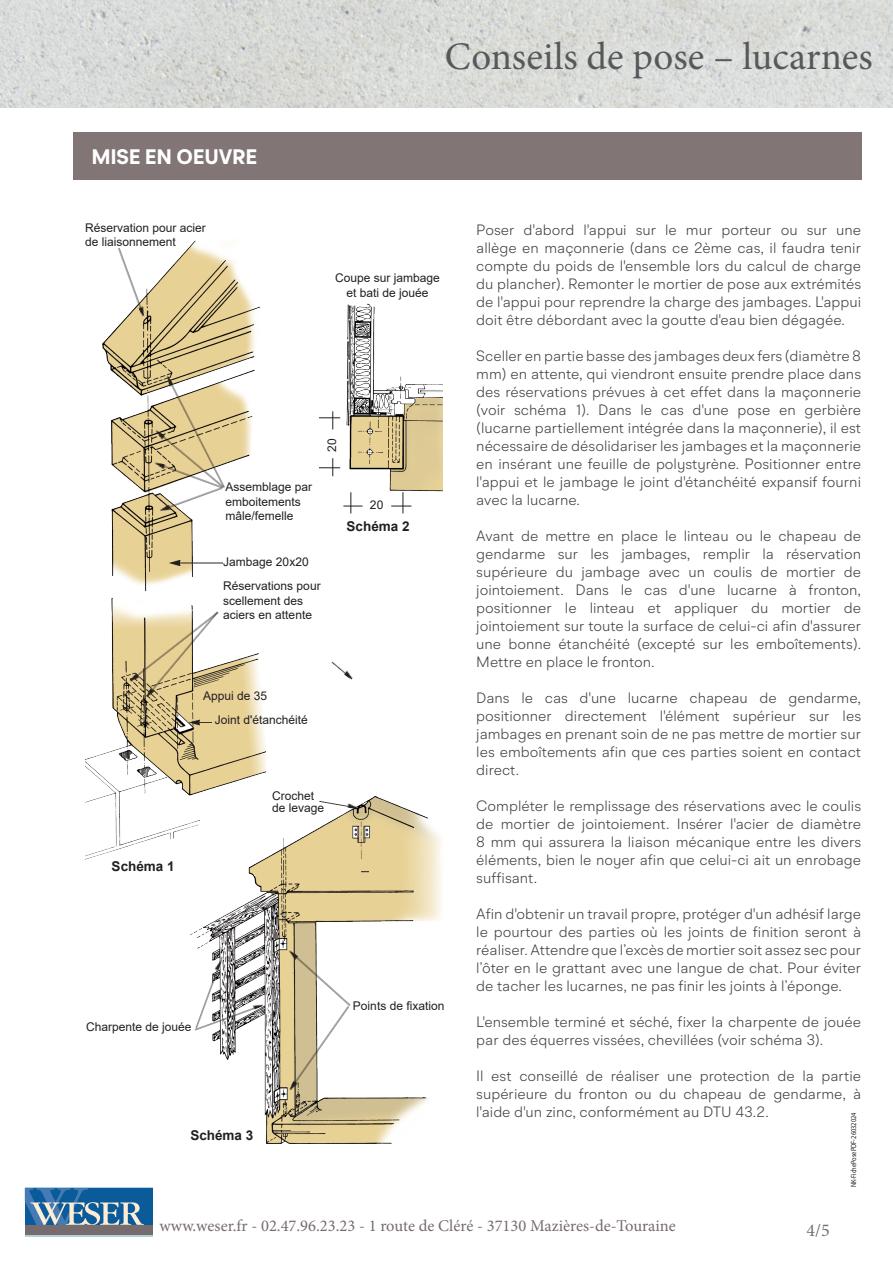
<style>
.page{position:relative;width:893px;height:1263px;background:#fff}
.page>*{position:absolute;margin:0;border:0;box-sizing:border-box;transform-origin:0 0}
.t1{font:39px "Minion Pro";color:#57585a}
.t2{font:700 21px "BR Cobane";letter-spacing:-.01em;color:#fff}
.t3{font:18px "Minion Pro";color:#766b6d}
.t4{font:16.5px "Minion Pro";color:#766b6d}
.t5{font:300 15px/18px "BR Cobane";color:#3e3e3f;text-align:justify}
.t6{font:700 13.5px "Arial";color:#231f20}
.t7{font:12px/14.4px "Arial";color:#231f20}
.t8{font:7.5px "Myriad Pro";color:#231f20;scale:.85 1}
</style>
<div class="page">
<div style="left:25px;top:1187px;width:127px;height:49px;background:#aed2d7"></div>
<div style="left:25px;top:1188px;width:127px;height:47px;background:#0b5b9a"></div>
<svg style="left:25px;top:1188px;width:119px;height:37px"></svg>
<div style="left:25px;top:1225px;width:127px;height:10px;background:#766b6d"></div>
<img style="left:0;top:0;width:893px;height:107px">
<div style="left:73px;top:132px;width:788px;height:48px;background:#817576"></div>
<img style="left:190px;top:796px;width:252px;height:348px">
<img style="left:85px;top:597px;width:181px;height:271px">
<img style="left:102px;top:240px;width:158px;height:352px">
<svg style="left:343px;top:502px;width:20px;height:11px"></svg>
<svg style="left:391px;top:502px;width:20px;height:11px"></svg>
<svg style="left:319px;top:411px;width:17px;height:18px"></svg>
<svg style="left:319px;top:458px;width:17px;height:18px"></svg>
<img style="left:336px;top:303px;width:106px;height:199px">
<img style="left:117px;top:247px;width:30px;height:70px">
<img style="left:164px;top:375px;width:61px;height:114px">
<img style="left:153px;top:429px;width:71px;height:61px">
<img style="left:154px;top:461px;width:69px;height:30px">
<img style="left:159px;top:486px;width:64px;height:27px">
<img style="left:169px;top:560px;width:53px;height:6px">
<img style="left:145px;top:683px;width:75px;height:16px">
<img style="left:129px;top:611px;width:91px;height:72px">
<img style="left:288px;top:1008px;width:63px;height:84px">
<img style="left:287px;top:949px;width:64px;height:59px">
<img style="left:192px;top:959px;width:30px;height:70px">
<img style="left:194px;top:1001px;width:69px;height:30px">
<img style="left:331px;top:661px;width:22px;height:19px">
<img style="left:189px;top:720px;width:23px;height:5px">
<img style="left:319px;top:797px;width:39px;height:12px">
<h2 class="t2" style="left:91px;top:144px;width:168px">MISE EN OEUVRE</h2>
<h1 class="t1" style="left:445px;top:31px;width:429px">Conseils de pose – lucarnes</h1>
<p class="t7" style="left:85px;top:220px;width:122px">Réservation pour acier de liaisonnement</p>
<p class="t7" style="left:335px;top:271px;width:106px;text-align:center">Coupe sur jambage et bati de jouée</p>
<p class="t7" style="left:325px;top:452px;width:15px;rotate:-90deg">20</p>
<p class="t7" style="left:225px;top:480px;width:88px">Assemblage par emboitements mâle/femelle</p>
<p class="t7" style="left:223px;top:549px;width:99px;line-height:24.5px">Jambage 20x20<br>Réservations pour</p>
<p class="t7" style="left:223px;top:593px;width:90px">scellement des aciers en attente</p>
<p class="t7" style="left:370px;top:498px;width:15px">20</p>
<p class="t6" style="left:347px;top:516px;width:65px">Schéma 2</p>
<p class="t7" style="left:203px;top:688px;width:66px">Appui de 35</p>
<p class="t7" style="left:215px;top:713px;width:95px">Joint d'étanchéité</p>
<p class="t6" style="left:112px;top:857px;width:65px">Schéma 1</p>
<p class="t7" style="left:272px;top:789px;width:54px;line-height:12px">Crochet de levage</p>
<p class="t7" style="left:86px;top:1020px;width:107px">Charpente de jouée</p>
<p class="t6" style="left:190px;top:1126px;width:65px">Schéma 3</p>
<p class="t7" style="left:353px;top:999px;width:93px">Points de fixation</p>
<p class="t5" style="left:476px;top:220px;width:386px">Poser d'abord l'appui sur le mur porteur ou sur une allège en maçonnerie (dans ce 2ème cas, il faudra tenir compte du poids de l'ensemble lors du calcul de charge du plancher). Remonter le mortier de pose aux extrémités de l'appui pour reprendre la charge des jambages. L'appui doit être débordant avec la goutte d'eau bien dégagée.</p>
<p class="t5" style="left:476px;top:346px;width:386px">Sceller en partie basse des jambages deux fers (diamètre 8 mm) en attente, qui viendront ensuite prendre place dans des réservations prévues à cet effet dans la maçonnerie (voir schéma 1). Dans le cas d'une pose en gerbière (lucarne partiellement intégrée dans la maçonnerie), il est nécessaire de désolidariser les jambages et la maçonnerie en insérant une feuille de polystyrène. Positionner entre l'appui et le jambage le joint d'étanchéité expansif fourni avec la lucarne.</p>
<p class="t5" style="left:476px;top:526px;width:386px">Avant de mettre en place le linteau ou le chapeau de gendarme sur les jambages, remplir la réservation supérieure du jambage avec un coulis de mortier de jointoiement. Dans le cas d'une lucarne à fronton, positionner le linteau et appliquer du mortier de jointoiement sur toute la surface de celui-ci afin d'assurer une bonne étanchéité (excepté sur les emboîtements).<br>Mettre en place le fronton.</p>
<p class="t5" style="left:476px;top:688px;width:386px">Dans le cas d'une lucarne chapeau de gendarme, positionner directement l'élément supérieur sur les jambages en prenant soin de ne pas mettre de mortier sur les emboîtements afin que ces parties soient en contact direct.</p>
<p class="t5" style="left:476px;top:796px;width:386px">Compléter le remplissage des réservations avec le coulis de mortier de jointoiement. Insérer l'acier de diamètre 8 mm qui assurera la liaison mécanique entre les divers éléments, bien le noyer afin que celui-ci ait un enrobage suffisant.</p>
<p class="t5" style="left:476px;top:904px;width:386px;text-align:left">Afin d'obtenir un travail propre, protéger d'un adhésif large le pourtour des parties où les joints de finition seront à réaliser. Attendre que l’excès de mortier soit assez sec pour l’ôter en le grattant avec une langue de chat. Pour éviter de tacher les lucarnes, ne pas finir les joints à l’éponge.</p>
<p class="t5" style="left:476px;top:1012px;width:386px">L'ensemble terminé et séché, fixer la charpente de jouée par des équerres vissées, chevillées (voir schéma 3).</p>
<p class="t5" style="left:476px;top:1066px;width:386px;text-align:left">Il est conseillé de réaliser une protection de la partie supérieure du fronton ou du chapeau de gendarme, à l'aide d'un zinc, conformément au DTU 43.2.</p>
<p class="t8" style="left:849px;top:1187px;width:90px;rotate:-90deg">NK-FichePosePDF-26032024</p>
<p class="t4" style="left:159px;top:1214px;width:518px">www.weser.fr - 02.47.96.23.23 - 1 route de Cléré - 37130 Mazières-de-Touraine</p>
<p class="t3" style="left:806px;top:1218px;width:25px">4/5</p>
</div>
